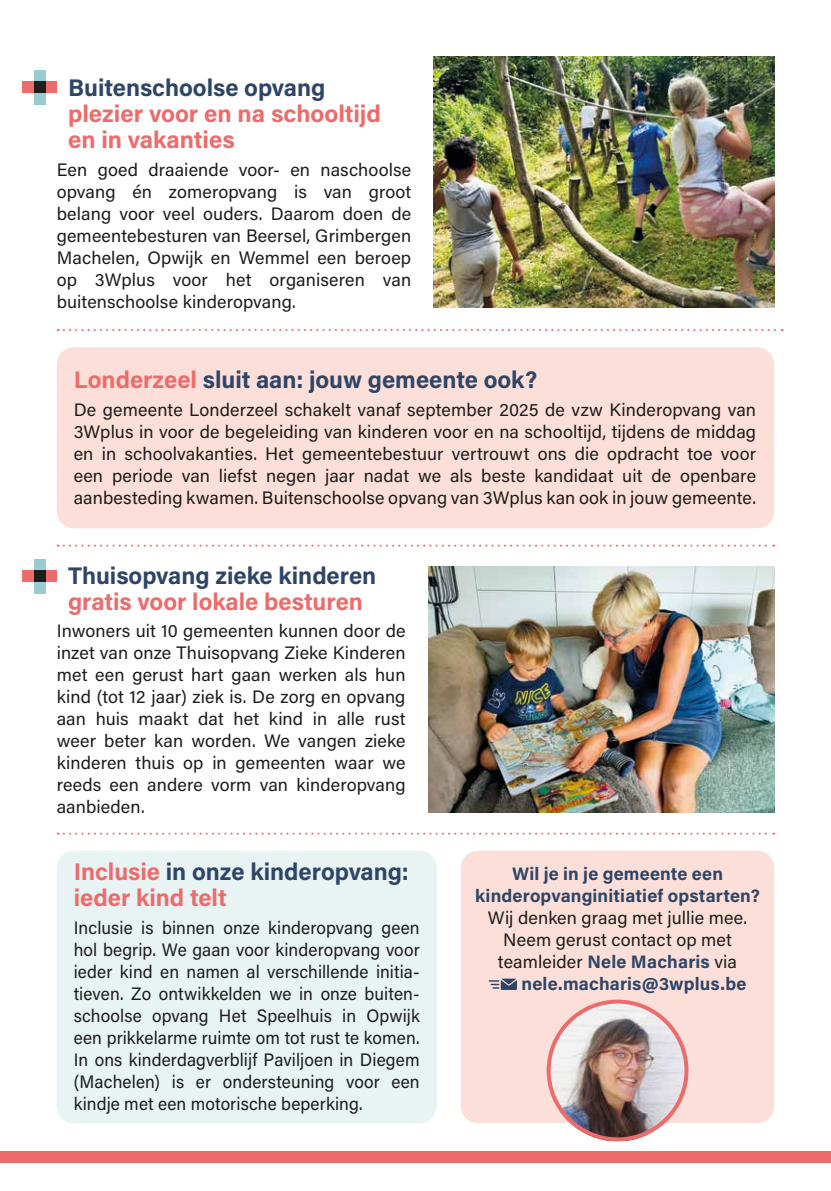
<style>
.page{position:relative;width:831px;height:1191px;background:#fff}
.page>*{position:absolute;margin:0;border:0;box-sizing:border-box;transform-origin:0 0}
.t1{font:700 24px/26px "Acumin Pro";color:#ed6b6a}
.t2{font:700 24px "Acumin Pro";color:#2e4567}
.t3{font:18px/22px "Acumin Pro";letter-spacing:.005em;color:#1d1d1b;text-align:justify}
.t4{font:18px/22px "Acumin Pro";letter-spacing:.005em;color:#1d1d1b;text-align:justify;scale:.96 1}
.t5{font:700 18px/22px "Acumin Pro";letter-spacing:.01em;color:#2e4567;text-align:center}
.s1{color:#ed6b6a}
.s2{color:#2e4567}
.s3{font-weight:700;color:#2e4567}
</style>
<div class="page">
<div style="left:57px;top:850px;width:380px;height:273px;background:#e8f3f4;border-radius:17px"></div>
<div style="left:461px;top:850px;width:313px;height:273px;background:#fcdfd9;border-radius:17px"></div>
<div style="left:57px;top:347px;width:717px;height:181px;background:#fcdfd9;border-radius:17px"></div>
<div style="left:0;top:1151px;width:831px;height:11px;background:#ed6b6a"></div>
<div style="left:23px;top:570px;width:34px;height:12px;background:#ed6b6a"></div>
<div style="left:34px;top:559px;width:11px;height:34px;background:#98cbd0"></div>
<div style="left:34px;top:570px;width:11px;height:12px;background:#1d1d1b"></div>
<svg style="left:58px;top:329px;width:724px;height:2px"></svg>
<svg style="left:58px;top:544px;width:716px;height:2px"></svg>
<svg style="left:58px;top:832px;width:716px;height:2px"></svg>
<div style="left:23px;top:81px;width:34px;height:12px;background:#ed6b6a"></div>
<div style="left:34px;top:70px;width:11px;height:34px;background:#98cbd0"></div>
<div style="left:34px;top:81px;width:11px;height:12px;background:#1d1d1b"></div>
<img style="left:434px;top:57px;width:340px;height:251px">
<img style="left:428px;top:566px;width:346px;height:247px">
<img style="left:551px;top:1004px;width:137px;height:137px">
<div style="left:546px;top:999px;width:142px;height:142px;border:4px solid #ed6b6a;border-radius:50%"></div>
<svg style="left:488px;top:978px;width:29px;height:12px"></svg>
<h1 class="t2" style="left:68px;top:71px;width:259px">Buitenschoolse opvang</h1>
<h1 class="t1" style="left:68px;top:100px;width:314px">plezier voor en na schooltijd en in vakanties</h1>
<p class="t3" style="left:57px;top:158px;width:356px">Een goed draaiende voor- en naschoolse opvang én zomeropvang is van groot belang voor veel ouders. Daarom doen de gemeentebesturen van Beersel, Grimbergen Machelen, Opwijk en Wemmel een beroep op 3Wplus voor het organiseren van buitenschoolse kinderopvang.</p>
<h1 class="t2" style="left:74px;top:363px;width:465px"><span class="s1">Londerzeel</span> sluit aan: jouw gemeente ook?</h1>
<p class="t3" style="left:74px;top:398px;width:684px">De gemeente Londerzeel schakelt vanaf september 2025 de vzw Kinderopvang van 3Wplus in voor de begeleiding van kinderen voor en na schooltijd, tijdens de middag en in schoolvakanties. Het gemeentebestuur vertrouwt ons die opdracht toe voor een periode van liefst negen jaar nadat we als beste kandidaat uit de openbare aanbesteding kwamen. Buitenschoolse opvang van 3Wplus kan ook in jouw gemeente.</p>
<h1 class="t2" style="left:68px;top:558px;width:310px">Thuisopvang zieke kinderen</h1>
<h1 class="t1" style="left:68px;top:587px;width:296px">gratis voor lokale besturen</h1>
<p class="t3" style="left:57px;top:619px;width:350px">Inwoners uit 10 gemeenten kunnen door de inzet van onze Thuisopvang Zieke Kinderen met een gerust hart gaan werken als hun kind (tot 12 jaar) ziek is. De zorg en opvang aan huis maakt dat het kind in alle rust weer beter kan worden. We vangen zieke kinderen thuis op in gemeenten waar we reeds een andere vorm van kinderopvang aanbieden.</p>
<h1 class="t1" style="left:74px;top:858px;width:337px">Inclusie <span class="s2">in onze kinderopvang: </span>ieder kind telt</h1>
<p class="t4" style="left:74px;top:916px;width:362px">Inclusie is binnen onze kinderopvang geen hol begrip. We gaan voor kinderopvang voor ieder kind en namen al verschillende initia&shy;tieven. Zo ontwikkelden we in onze buiten&shy;schoolse opvang Het Speelhuis in Opwijk een prikkelarme ruimte om tot rust te komen.<br>In ons kinderdagverblijf Paviljoen in Diegem (Machelen) is er ondersteuning voor een kindje met een motorische beperking.</p>
<p class="t5" style="left:475px;top:862px;width:286px">Wil je in je gemeente een kinderopvanginitiatief opstarten?</p>
<p class="t3" style="left:488px;top:906px;width:261px">Wij denken graag met jullie mee.</p>
<p class="t3" style="left:503px;top:928px;width:230px">Neem gerust contact op met</p>
<p class="t3" style="left:498px;top:950px;width:241px">teamleider <span class="s3">Nele Macharis</span> via</p>
<p class="t5" style="left:521px;top:972px;width:226px">nele.macharis@3wplus.be</p>
</div>
